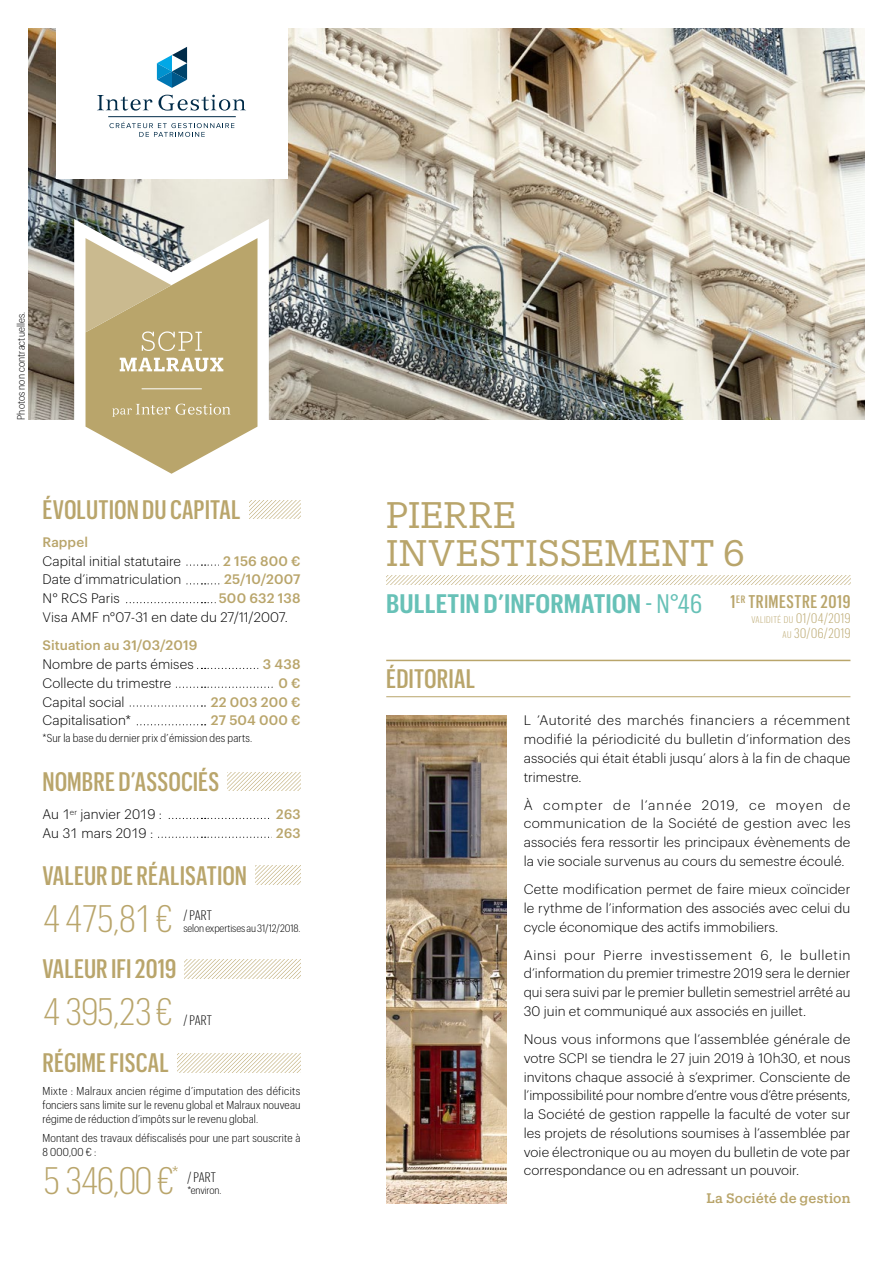
<style>
.page{position:relative;width:893px;height:1263px;background:#fff}
.page>*{position:absolute;margin:0;border:0;box-sizing:border-box;transform-origin:0 0}
.t1{font:300 37.5px "Graphik Cond";letter-spacing:-.08em;color:#b9a56b}
.t2{font:36.15px/37.5px "Produkt";letter-spacing:.01em;color:#b9a56b}
.t3{font:500 26.25px "Graphik X Cond";letter-spacing:.005em;color:#b9a56b}
.t4{font:600 26.25px "Graphik Cond";color:#67c1b7}
.t5{font:500 18px "Graphik X Cond";letter-spacing:.035em;color:#b9a56b}
.t6{font:300 13.5px/18.8px "Graphik";letter-spacing:.005em;color:#000;text-align:justify}
.t7{font:500 13.5px "Graphik";letter-spacing:.01em;color:#b9a56b}
.t8{font:500 13.5px "Produkt Web";letter-spacing:.005em;color:#b9a56b}
.t9{font:300 13.5px "Graphik Cond";letter-spacing:.01em;color:#000}
.t10{font:300 13.5px "Graphik Cond";color:#b9a56b}
.t11{font:300 11.25px/14.1px "Graphik Compact";letter-spacing:.01em;color:#000;text-align:justify}
.t12{font:300 10.5px "Graphik Compact";letter-spacing:.005em;color:#000}
.t13{font:300 10.5px "Graphik Compact";letter-spacing:-.015em;color:#000}
.t14{font:300 9.45px "Graphik Cond";letter-spacing:.055em;color:#b9a56b}
.s1{font-weight:400}
.s2{font-size:13.5px}
.s3{font-size:9.45px}
</style>
<div class="page">
<svg style="left:386px;top:575px;width:464px;height:10px"></svg>
<svg style="left:249px;top:500px;width:51px;height:19px"></svg>
<svg style="left:228px;top:772px;width:72px;height:19px"></svg>
<svg style="left:256px;top:866px;width:44px;height:18px"></svg>
<svg style="left:185px;top:960px;width:115px;height:18px"></svg>
<svg style="left:178px;top:1053px;width:122px;height:19px"></svg>
<svg style="left:186px;top:564px;width:33px;height:2px"></svg>
<svg style="left:186px;top:583px;width:34px;height:1px"></svg>
<svg style="left:126px;top:602px;width:90px;height:1px"></svg>
<svg style="left:197px;top:668px;width:62px;height:1px"></svg>
<svg style="left:175px;top:687px;width:98px;height:1px"></svg>
<svg style="left:129px;top:705px;width:77px;height:1px"></svg>
<svg style="left:136px;top:724px;width:71px;height:1px"></svg>
<svg style="left:168px;top:818px;width:102px;height:1px"></svg>
<svg style="left:158px;top:837px;width:114px;height:1px"></svg>
<hr style="left:386px;top:696px;width:464px;height:1px;background:#b9a56b">
<hr style="left:386px;top:660px;width:464px;height:1px;background:#b9a56b">
<img style="left:386px;top:716px;width:121px;height:487px">
<img style="left:28px;top:28px;width:837px;height:392px">
<svg style="left:74px;top:219px;width:195px;height:208px"></svg>
<svg style="left:86px;top:238px;width:171px;height:236px"></svg>
<div style="left:56px;top:0;width:231px;height:178px;background:#fff"></div>
<svg style="left:157px;top:47px;width:30px;height:41px"></svg>
<hr style="left:108px;top:116px;width:128px;height:1px;background:#002b48">
<svg style="left:97px;top:95px;width:55px;height:16px"></svg>
<svg style="left:158px;top:95px;width:88px;height:16px"></svg>
<svg style="left:109px;top:122px;width:125px;height:15px"></svg>
<p class="t12" style="left:14px;top:420px;width:110px;rotate:-90deg">Photos non contractuelles.</p>
<h3 class="t3" style="left:43px;top:491px;width:200px">ÉVOLUTION DU CAPITAL</h3>
<p class="t7" style="left:43px;top:532px;width:47px">Rappel</p>
<p class="t6" style="left:43px;top:550px;width:140px">Capital initial statutaire</p>
<p class="t7" style="left:223px;top:550px;width:79px">2 156 800 €</p>
<p class="t6" style="left:43px;top:569px;width:140px">Date d’immatriculation</p>
<p class="t7" style="left:224px;top:569px;width:78px">25/10/2007</p>
<p class="t6" style="left:43px;top:588px;width:79px">N° RCS Paris</p>
<p class="t7" style="left:219px;top:588px;width:83px">500 632 138</p>
<p class="t6" style="left:43px;top:607px;width:247px">Visa AMF n°07-31 en date du 27/11/2007.</p>
<p class="t7" style="left:43px;top:635px;width:156px">Situation au 31/03/2019</p>
<p class="t6" style="left:43px;top:654px;width:153px">Nombre de parts émises</p>
<p class="t7" style="left:263px;top:654px;width:39px">3 438</p>
<p class="t6" style="left:43px;top:672px;width:130px">Collecte du trimestre</p>
<p class="t7" style="left:278px;top:673px;width:24px">0 €</p>
<p class="t6" style="left:43px;top:691px;width:84px">Capital social</p>
<p class="t7" style="left:211px;top:691px;width:91px">22 003 200 €</p>
<p class="t6" style="left:43px;top:710px;width:90px">Capitalisation*</p>
<p class="t7" style="left:211px;top:710px;width:91px">27 504 000 €</p>
<p class="t11" style="left:43px;top:730px;width:211px">*Sur la base du dernier prix d’émission des parts.</p>
<h3 class="t3" style="left:43px;top:763px;width:178px">NOMBRE D’ASSOCIÉS</h3>
<p class="t6" style="left:43px;top:804px;width:121px">Au 1<sup>er</sup> janvier 2019 :</p>
<p class="t7" style="left:276px;top:804px;width:26px">263</p>
<p class="t6" style="left:43px;top:822px;width:112px">Au 31 mars 2019 :</p>
<p class="t7" style="left:276px;top:823px;width:26px">263</p>
<h3 class="t3" style="left:43px;top:857px;width:206px">VALEUR DE RÉALISATION</h3>
<h1 class="t1" style="left:43px;top:893px;width:133px">4 475,81 €</h1>
<p class="t9" style="left:183px;top:906px;width:30px">/ PART</p>
<p class="t12" style="left:183px;top:920px;width:119px">selon expertises au 31/12/2018.</p>
<h3 class="t3" style="left:43px;top:951px;width:135px">VALEUR IFI 2019</h3>
<h1 class="t1" style="left:43px;top:987px;width:133px">4 395,23 €</h1>
<h3 class="t3" style="left:43px;top:1044px;width:128px">RÉGIME FISCAL</h3>
<p class="t9" style="left:183px;top:1011px;width:30px">/ PART</p>
<p class="t11" style="left:43px;top:1083px;width:259px">Mixte : Malraux ancien régime d’imputation des déficits fonciers sans limite sur le revenu global et Malraux nouveau régime de réduction d’impôts sur le revenu global.</p>
<p class="t11" style="left:43px;top:1130px;width:259px">Montant des travaux défiscalisés pour une part souscrite à<br>8 000,00 € :</p>
<h1 class="t1" style="left:43px;top:1156px;width:138px">5 346,00 €<sup>*</sup></h1>
<p class="t9" style="left:187px;top:1168px;width:30px">/ PART</p>
<p class="t13" style="left:187px;top:1183px;width:35px">*environ.</p>
<h2 class="t2" style="left:386px;top:495px;width:360px">PIERRE<br>INVESTISSEMENT 6</h2>
<h3 class="t4" style="left:386px;top:584px;width:317px">BULLETIN D’INFORMATION <span class="s1">- N°46</span></h3>
<h3 class="t3" style="left:386px;top:660px;width:90px">ÉDITORIAL</h3>
<h3 class="t5" style="left:731px;top:589px;width:121px">1<sup>ER</sup> TRIMESTRE 2019</h3>
<p class="t14" style="left:751px;top:613px;width:101px">VALIDITÉ DU <span class="s2">01/04/2019</span></p>
<p class="t10" style="left:782px;top:624px;width:69px"><span class="s3">AU</span> 30/06/2019</p>
<p class="t6" style="left:524px;top:710px;width:328px">L ’Autorité des marchés financiers a récemment modifié la périodicité du bulletin d’information des associés qui était établi jusqu’ alors à la fin de chaque trimestre.</p>
<p class="t6" style="left:524px;top:794px;width:328px">À compter de l’année 2019, ce moyen de communication de la Société de gestion avec les associés fera ressortir les principaux évènements de la vie sociale survenus au cours du semestre écoulé.</p>
<p class="t6" style="left:524px;top:879px;width:328px">Cette modification permet de faire mieux coïncider le rythme de l’information des associés avec celui du cycle économique des actifs immobiliers.</p>
<p class="t6" style="left:524px;top:944px;width:328px">Ainsi pour Pierre investissement 6, le bulletin d’information du premier trimestre 2019 sera le dernier qui sera suivi par le premier bulletin semestriel arrêté au 30 juin et communiqué aux associés en juillet.</p>
<p class="t6" style="left:524px;top:1029px;width:328px">Nous vous informons que l’assemblée générale de votre SCPI se tiendra le 27 juin 2019 à 10h30, et nous invitons chaque associé à s’exprimer. Consciente de l’impossibilité pour nombre d’entre vous d’être présents, la Société de gestion rappelle la faculté de voter sur les projets de résolutions soumises à l’assemblée par voie électronique ou au moyen du bulletin de vote par correspondance ou en adressant un pouvoir.</p>
<p class="t8" style="left:707px;top:1189px;width:145px">La Société de gestion</p>
</div>
